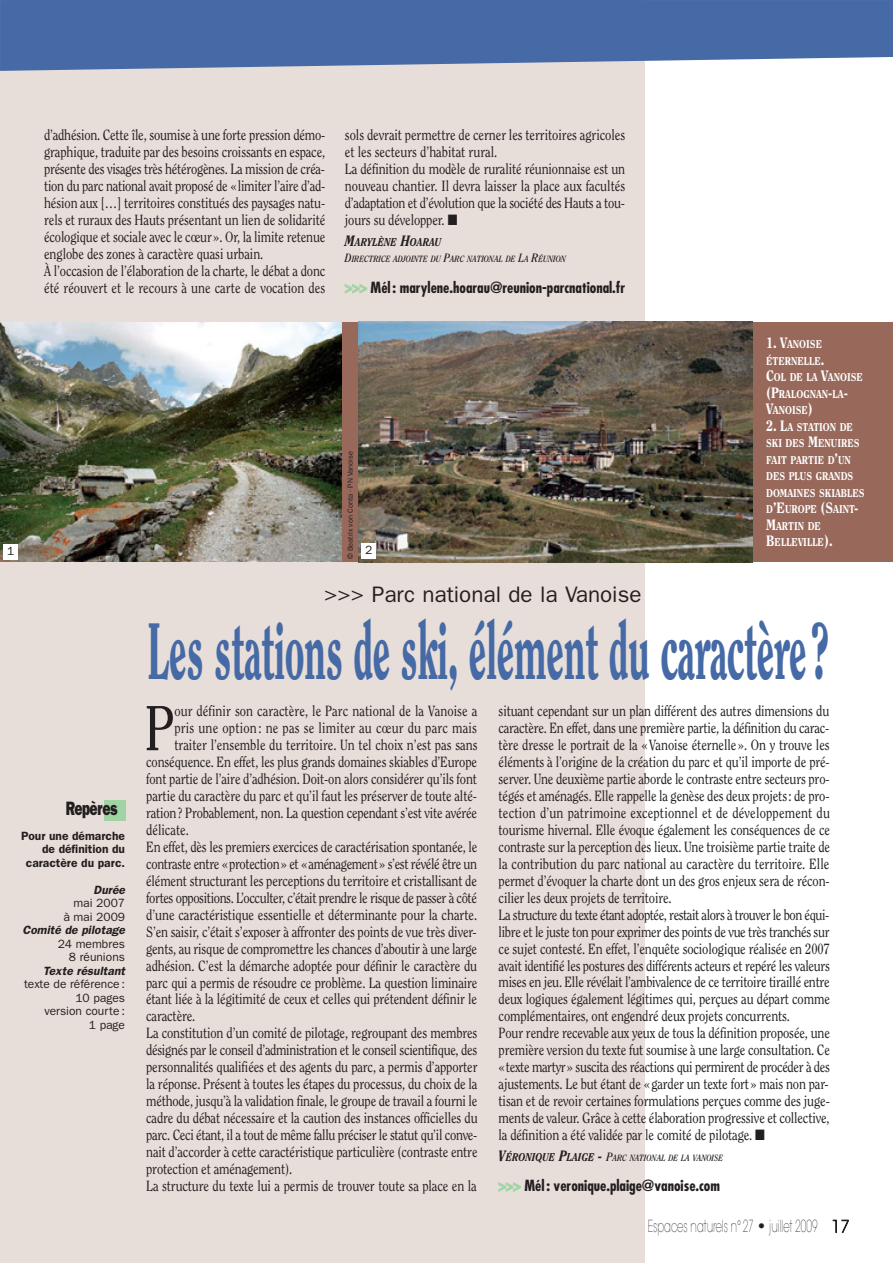
<style>
.page{position:relative;width:893px;height:1263px;background:#fff}
.page>*{position:absolute;margin:0;border:0;box-sizing:border-box;transform-origin:0 0}
.t1{font:800 79.5px "Clearface";letter-spacing:-.01em;color:#466aa5;scale:.5 1}
.t2{font:63.15px "Clearface";color:#231f20;scale:.85 1}
.t3{font:22.5px "Franklin Gothic";color:#231f20}
.t4{font:800 19.5px "Franklin Gothic";letter-spacing:-.035em;color:#231f20;scale:.7 1}
.t5{font:200 16.5px "Avant Garde";color:#231f20;scale:.61 1}
.t6{font:700 condensed 15px "Futura";color:#231f20}
.t7{font:14.7px/17px "Clearface";letter-spacing:-.01em;color:#231f20;scale:.85 1}
.t8{font:14.7px "Clearface";letter-spacing:-.03em;color:#231f20;scale:.85 1}
.t9{font:14.7px "Clearface";letter-spacing:.015em;color:#231f20;scale:.85 1}
.t10{font:12px/13.5px "Franklin Gothic";color:#231f20;text-align:right}
.t11{font:600 12px/13.5px "Franklin Gothic";color:#231f20;text-align:right}
.t12{font:italic 600 12px "Franklin Gothic";color:#231f20}
.t13{font:800 11.25px/16.5px "Clearface";color:#fff;scale:.85 1}
.t14{font:italic 800 11.25px "Clearface";color:#231f20;scale:.85 1}
.t15{font:italic 700 9px "Clearface";color:#231f20;scale:.85 1}
.t16{font:7.5px "Franklin Gothic";color:#231f20}
.s1{font-size:15px}
.s2{font-size:12px}
.s3{color:#a1d4a4}
.s4{font-weight:800;font-size:15px}
.s5{font-weight:800;font-size:11.25px}
</style>
<div class="page">
<div style="left:0;top:0;width:644px;height:1263px;background:#e8ded9"></div>
<svg style="left:0;top:0;width:892px;height:71px;background:#5777ab"></svg>
<svg style="left:832px;top:1220px;width:16px;height:13px"></svg>
<svg style="left:344px;top:284px;width:23px;height:10px"></svg>
<svg style="left:498px;top:1182px;width:23px;height:10px"></svg>
<div style="left:3px;top:322px;width:889px;height:239px;background:#98695b"></div>
<img style="left:358px;top:321px;width:395px;height:241px">
<div style="left:105px;top:800px;width:21px;height:21px;background:#a1d4a4"></div>
<img style="left:0;top:322px;width:341px;height:239px">
<div style="left:4px;top:544px;width:14px;height:15px;background:#fff"></div>
<div style="left:361px;top:543px;width:15px;height:16px;background:#fff"></div>
<p class="t7" style="left:44px;top:127px;width:332px">d’adhésion. Cette île, soumise à une forte pression démo&shy;graphique, traduite par des besoins croissants en espace, présente des visages très hétérogènes. La mission de créa&shy;tion du parc national avait proposé de «limiter l’aire d’ad&shy;hésion aux […] territoires constitués des paysages natu&shy;rels et ruraux des Hauts présentant un lien de solidarité écologique et sociale avec le cœur». Or, la limite retenue englobe des zones à caractère quasi urbain.<br>À l’occasion de l’élaboration de la charte, le débat a donc été réouvert et le recours à une carte de vocation des</p>
<p class="t7" style="left:345px;top:127px;width:331px">sols devrait permettre de cerner les territoires agricoles et les secteurs d’habitat rural.<br>La définition du modèle de ruralité réunionnaise est un nouveau chantier. Il devra laisser la place aux facultés d’adaptation et d’évolution que la société des Hauts a tou&shy;jours su développer. ■</p>
<p class="t14" style="left:345px;top:237px;width:115px"><span class="s1">M</span>ARYLÈNE <span class="s1">H</span>OARAU</p>
<p class="t15" style="left:345px;top:255px;width:261px"><span class="s2">D</span>IRECTRICE ADJOINTE DU <span class="s2">P</span>ARC NATIONAL DE <span class="s2">L</span>A <span class="s2">R</span>ÉUNION</p>
<p class="t6" style="left:345px;top:280px;width:282px"><span class="s3">&gt;&gt;&gt;</span> Mél : marylene.hoarau@reunion-parcnational.fr</p>
<p class="t16" style="left:347px;top:559px;width:110px;rotate:-90deg">© Beatrix von Conta - PN Vanoise</p>
<p class="t10" style="left:7px;top:545px;width:9px">1</p>
<p class="t10" style="left:365px;top:544px;width:9px">2</p>
<h3 class="t3" style="left:324px;top:587px;width:319px">&gt;&gt;&gt; Parc national de la Vanoise</h3>
<p class="t13" style="left:766px;top:337px;width:115px"><span class="s1">1. V</span>ANOISE<br>ÉTERNELLE<span class="s1">.<br>C</span>OL DE LA <span class="s1">V</span>ANOISE <span class="s1">(P</span>RALOGNAN<span class="s1">-</span>LA<span class="s1">-<br>V</span>ANOISE<span class="s1">)</span></p>
<p class="t13" style="left:766px;top:420px;width:118px"><span class="s1">2. L</span>A STATION DE<br>SKI DES <span class="s1">M</span>ENUIRES<br>FAIT PARTIE D<span class="s1">’</span>UN<br>DES PLUS GRANDS<br>DOMAINES SKIABLES<br>D<span class="s1">’E</span>UROPE <span class="s1">(S</span>AINT<span class="s1">-<br>M</span>ARTIN DE<br><span class="s1">B</span>ELLEVILLE<span class="s1">).</span></p>
<h3 class="t4" style="left:66px;top:802px;width:75px">Repères</h3>
<p class="t11" style="left:21px;top:830px;width:105px">Pour une démarche de définition du caractère du parc.</p>
<p class="t12" style="left:93px;top:886px;width:35px">Durée</p>
<p class="t10" style="left:63px;top:898px;width:63px">mai 2007<br>à mai 2009</p>
<p class="t12" style="left:22px;top:926px;width:106px">Comité de pilotage</p>
<p class="t10" style="left:58px;top:938px;width:69px">24 membres<br>8 réunions</p>
<p class="t12" style="left:43px;top:967px;width:85px">Texte résultant</p>
<p class="t10" style="left:24px;top:979px;width:103px">texte de référence :<br>10 pages<br>version courte :<br>1 page</p>
<h1 class="t1" style="left:148px;top:618px;width:1364px">Les stations de ski, élément du caractère?</h1>
<h2 class="t2" style="left:145px;top:702px;width:37px">P</h2>
<p class="t7" style="left:174px;top:704px;width:358px">our définir son caractère, le Parc national de la Vanoise a</p>
<p class="t7" style="left:498px;top:704px;width:391px">situant cependant sur un plan différent des autres dimensions du caractère. En effet, dans une première partie, la définition du carac&shy;tère dresse le portrait de la «Vanoise éternelle». On y trouve les éléments à l’origine de la création du parc et qu’il importe de pré&shy;server. Une deuxième partie aborde le contraste entre secteurs pro&shy;tégés et aménagés. Elle rappelle la genèse des deux projets: de pro&shy;tection d’un patrimoine exceptionnel et de développement du tourisme hivernal. Elle évoque également les conséquences de ce contraste sur la perception des lieux. Une troisième partie traite de la contribution du parc national au caractère du territoire. Elle permet d’évoquer la charte dont un des gros enjeux sera de récon&shy;cilier les deux projets de territoire.<br>La structure du texte étant adoptée, restait alors à trouver le bon équi&shy;libre et le juste ton pour exprimer des points de vue très tranchés sur ce sujet contesté. En effet, l’enquête sociologique réalisée en 2007 avait identifié les postures des différents acteurs et repéré les valeurs mises en jeu. Elle révélait l’ambivalence de ce territoire tiraillé entre deux logiques également légitimes qui, perçues au départ comme complémentaires, ont engendré deux projets concurrents.<br>Pour rendre recevable aux yeux de tous la définition proposée, une première version du texte fut soumise à une large consultation. Ce «texte martyr» suscita des réactions qui permirent de procéder à des ajustements. Le but étant de «garder un texte fort» mais non par&shy;tisan et de revoir certaines formulations perçues comme des juge&shy;ments de valeur. Grâce à cette élaboration progressive et collective, la définition a été validée par le comité de pilotage. ■</p>
<p class="t15" style="left:498px;top:1154px;width:265px"><span class="s4">V</span><span class="s5">ÉRONIQUE</span> <span class="s4">P</span><span class="s5">LAIGE</span> <span class="s4">-</span> <span class="s2">P</span>ARC NATIONAL DE LA VANOISE</p>
<p class="t6" style="left:498px;top:1179px;width:223px"><span class="s3">&gt;&gt;&gt;</span> Mél: veronique.plaige@vanoise.com</p>
<p class="t9" style="left:174px;top:722px;width:358px">pris une option : ne pas se limiter au cœur du parc mais</p>
<p class="t7" style="left:174px;top:738px;width:358px">traiter l’ensemble du territoire. Un tel choix n’est pas sans</p>
<p class="t7" style="left:146px;top:755px;width:391px">conséquence. En effet, les plus grands domaines skiables d’Europe</p>
<p class="t7" style="left:146px;top:772px;width:391px">font partie de l’aire d’adhésion. Doit-on alors considérer qu’ils font</p>
<p class="t7" style="left:146px;top:788px;width:391px">partie du caractère du parc et qu’il faut les préserver de toute alté-</p>
<p class="t7" style="left:146px;top:805px;width:390px">ration? Probablement, non. La question cependant s’est vite avérée</p>
<p class="t7" style="left:146px;top:822px;width:52px">délicate.</p>
<p class="t7" style="left:146px;top:839px;width:391px">En effet, dès les premiers exercices de caractérisation spontanée, le</p>
<p class="t7" style="left:146px;top:856px;width:391px">contraste entre «protection» et «aménagement» s’est révélé être un</p>
<p class="t7" style="left:146px;top:873px;width:390px">élément structurant les perceptions du territoire et cristallisant de</p>
<p class="t8" style="left:146px;top:892px;width:390px">fortes oppositions. L’occulter, c’était prendre le risque de passer à côté</p>
<p class="t7" style="left:146px;top:907px;width:391px">d’une caractéristique essentielle et déterminante pour la charte.</p>
<p class="t7" style="left:146px;top:924px;width:390px">S’en saisir, c’était s’exposer à affronter des points de vue très diver-</p>
<p class="t7" style="left:146px;top:941px;width:391px">gents, au risque de compromettre les chances d’aboutir à une large</p>
<p class="t7" style="left:146px;top:958px;width:391px">adhésion. C’est la démarche adoptée pour définir le caractère du</p>
<p class="t7" style="left:146px;top:975px;width:391px">parc qui a permis de résoudre ce problème. La question liminaire</p>
<p class="t7" style="left:146px;top:992px;width:390px">étant liée à la légitimité de ceux et celles qui prétendent définir le</p>
<p class="t7" style="left:146px;top:1009px;width:59px">caractère.</p>
<p class="t7" style="left:146px;top:1026px;width:391px">La constitution d’un comité de pilotage, regroupant des membres</p>
<p class="t7" style="left:146px;top:1043px;width:391px">désignés par le conseil d’administration et le conseil scientifique, des</p>
<p class="t7" style="left:146px;top:1060px;width:391px">personnalités qualifiées et des agents du parc, a permis d’apporter</p>
<p class="t7" style="left:146px;top:1077px;width:391px">la réponse. Présent à toutes les étapes du processus, du choix de la</p>
<p class="t7" style="left:146px;top:1094px;width:391px">méthode, jusqu’à la validation finale, le groupe de travail a fourni le</p>
<p class="t7" style="left:146px;top:1111px;width:391px">cadre du débat nécessaire et la caution des instances officielles du</p>
<p class="t7" style="left:146px;top:1127px;width:391px">parc. Ceci étant, il a tout de même fallu préciser le statut qu’il conve-</p>
<p class="t7" style="left:146px;top:1144px;width:391px">nait d’accorder à cette caractéristique particulière (contraste entre</p>
<p class="t7" style="left:146px;top:1161px;width:173px">protection et aménagement).</p>
<p class="t7" style="left:146px;top:1178px;width:390px">La structure du texte lui a permis de trouver toute sa place en la</p>
<p class="t5" style="left:647px;top:1220px;width:332px">Espaces naturels n°27 • juillet 2009 17</p>
</div>
